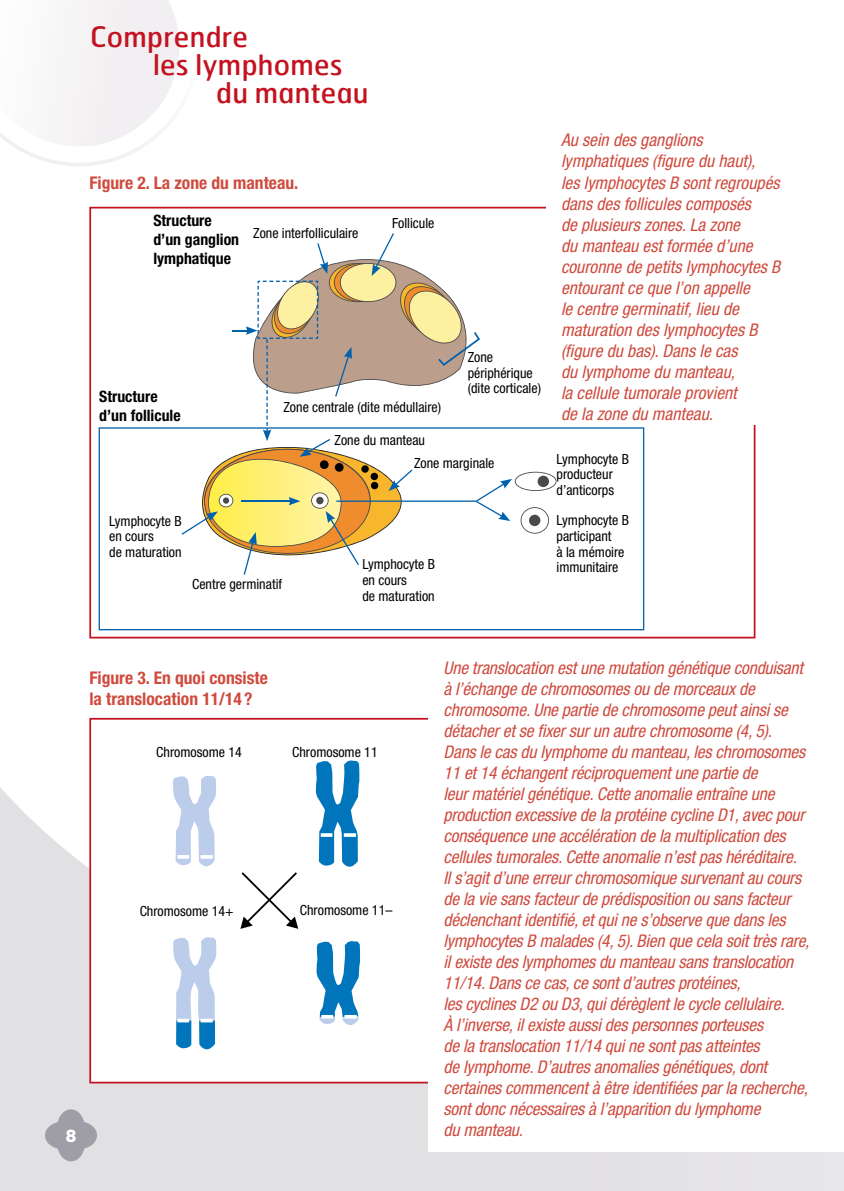
<style>
.page{position:relative;width:844px;height:1191px;background:#fff}
.page>*{position:absolute;margin:0;border:0;box-sizing:border-box;transform-origin:0 0}
.t1{font:27.82px "Hermes";letter-spacing:.01em;color:#c41220}
.t2{font:italic condensed 17.5px/21px "Helvetica Neue LT Std";letter-spacing:-.01em;color:#cf4b3e}
.t3{font:700 condensed 17.5px/21px "Helvetica Neue LT Std";color:#cf4b3e}
.t4{font:700 17.5px "AG Book Rounded";color:#fff}
.t5{font:700 condensed 15.75px/18.9px "Helvetica Neue LT Std";color:#000}
.t6{font:condensed 14px/15.8px "Helvetica Neue LT Std";color:#000}
</style>
<div class="page">
<svg style="left:0;top:0;width:179px;height:166px"></svg>
<div style="left:0;top:787px;width:843px;height:404px;background:#e1e0e3"></div>
<svg style="left:41px;top:1105px;width:60px;height:60px;background:#c2c0c5"></svg>
<svg style="left:89px;top:207px;width:666px;height:431px"></svg>
<div style="left:546px;top:129px;width:262px;height:296px;background:#fff"></div>
<svg style="left:99px;top:427px;width:545px;height:203px"></svg>
<svg style="left:89px;top:718px;width:339px;height:365px"></svg>
<div style="left:428px;top:656px;width:415px;height:495px;background:#fff"></div>
<svg style="left:181px;top:233px;width:375px;height:343px"></svg>
<h1 class="t1" style="left:90px;top:19px;width:159px">Comprendre</h1>
<h1 class="t1" style="left:153px;top:47px;width:191px">les lymphomes</h1>
<h1 class="t1" style="left:216px;top:75px;width:154px">du manteau</h1>
<p class="t3" style="left:89px;top:172px;width:210px">Figure 2. La zone du manteau.</p>
<p class="t5" style="left:153px;top:211px;width:87px">Structure d’un ganglion lymphatique</p>
<p class="t6" style="left:253px;top:225px;width:107px">Zone interfolliculaire</p>
<p class="t6" style="left:392px;top:215px;width:44px">Follicule</p>
<p class="t5" style="left:99px;top:386px;width:83px">Structure d’un follicule</p>
<p class="t6" style="left:283px;top:399px;width:159px">Zone centrale (dite médullaire)</p>
<p class="t6" style="left:334px;top:432px;width:92px">Zone du manteau</p>
<p class="t6" style="left:467px;top:349px;width:75px">Zone périphérique (dite corticale)</p>
<p class="t2" style="left:561px;top:130px;width:221px">Au sein des ganglions lymphatiques (figure du haut),<br>les lymphocytes B sont regroupés dans des follicules composés<br>de plusieurs zones. La zone<br>du manteau est formée d’une couronne de petits lymphocytes B entourant ce que l’on appelle<br>le centre germinatif, lieu de maturation des lymphocytes B (figure du bas). Dans le cas<br>du lymphome du manteau,<br>la cellule tumorale provient<br>de la zone du manteau.</p>
<p class="t6" style="left:109px;top:512px;width:74px">Lymphocyte B en cours<br>de maturation</p>
<p class="t6" style="left:192px;top:575px;width:92px">Centre germinatif</p>
<p class="t6" style="left:414px;top:455px;width:82px">Zone marginale</p>
<p class="t6" style="left:556px;top:450px;width:74px">Lymphocyte B producteur d’anticorps</p>
<p class="t6" style="left:556px;top:512px;width:74px">Lymphocyte B participant<br>à la mémoire immunitaire</p>
<p class="t6" style="left:362px;top:556px;width:74px">Lymphocyte B en cours<br>de maturation</p>
<p class="t4" style="left:66px;top:1125px;width:12px">8</p>
<p class="t3" style="left:89px;top:667px;width:180px">Figure 3. En quoi consiste la translocation 11/14 ?</p>
<p class="t2" style="left:443px;top:658px;width:367px">Une translocation est une mutation génétique conduisant à l’échange de chromosomes ou de morceaux de chromosome. Une partie de chromosome peut ainsi se détacher et se fixer sur un autre chromosome (4, 5).<br>Dans le cas du lymphome du manteau, les chromosomes 11 et 14 échangent réciproquement une partie de<br>leur matériel génétique. Cette anomalie entraîne une production excessive de la protéine cycline D1, avec pour conséquence une accélération de la multiplication des cellules tumorales. Cette anomalie n’est pas héréditaire.<br>Il s’agit d’une erreur chromosomique survenant au cours de la vie sans facteur de prédisposition ou sans facteur déclenchant identifié, et qui ne s’observe que dans les lymphocytes B malades (4, 5). Bien que cela soit très rare, il existe des lymphomes du manteau sans translocation 11/14. Dans ce cas, ce sont d’autres protéines,<br>les cyclines D2 ou D3, qui dérèglent le cycle cellulaire.<br>À l’inverse, il existe aussi des personnes porteuses<br>de la translocation 11/14 qui ne sont pas atteintes<br>de lymphome. D’autres anomalies génétiques, dont certaines commencent à être identifiées par la recherche, sont donc nécessaires à l’apparition du lymphome<br>du manteau.</p>
<p class="t6" style="left:156px;top:744px;width:87px">Chromosome 14</p>
<p class="t6" style="left:292px;top:744px;width:87px">Chromosome 11</p>
<p class="t6" style="left:300px;top:902px;width:94px">Chromosome 11–</p>
<p class="t6" style="left:140px;top:902px;width:95px">Chromosome 14+</p>
</div>
